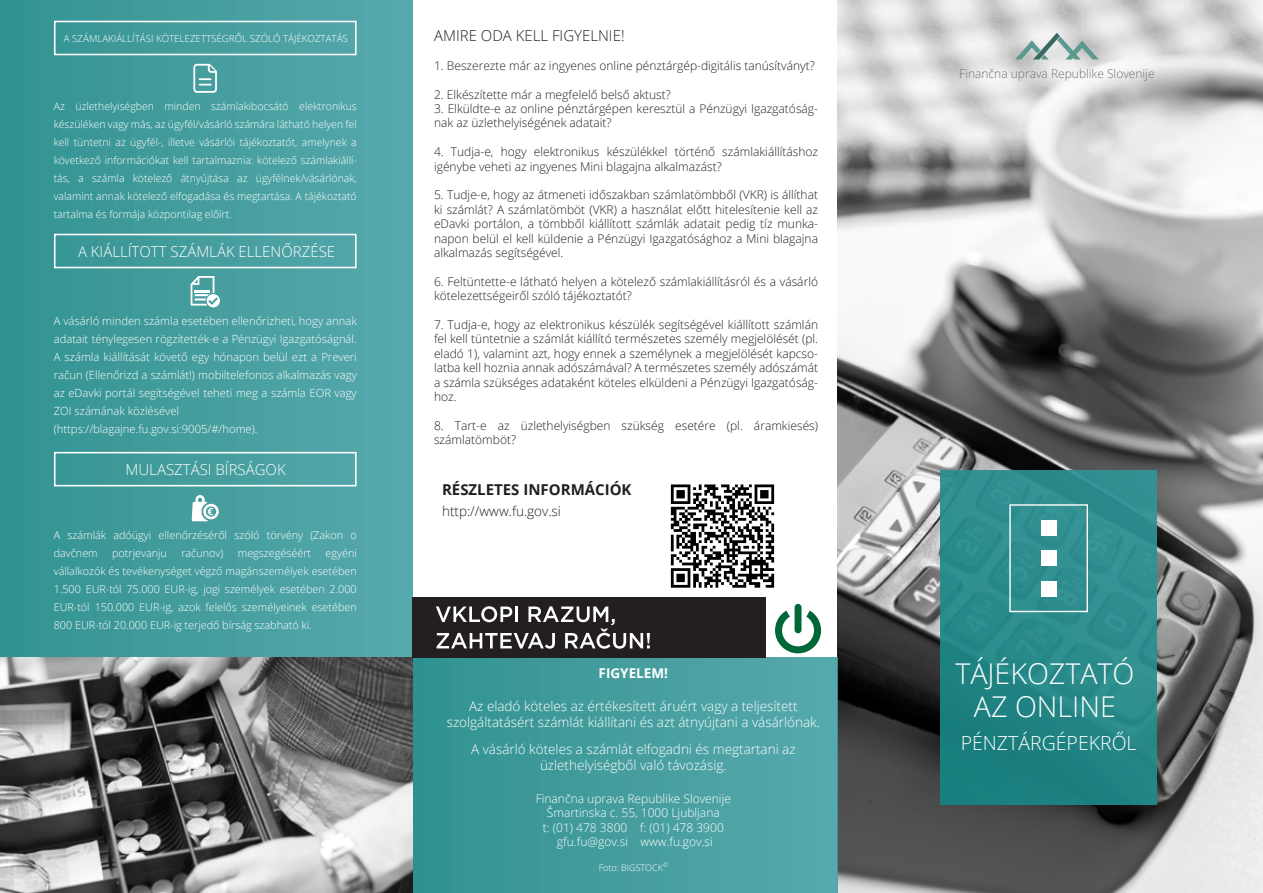
<style>
.page{position:relative;width:1263px;height:893px;background:#fff}
.page>*{position:absolute;margin:0;border:0;box-sizing:border-box;transform-origin:0 0}
.t1{font:300 28.65px/33px "Open Sans";color:#fff;text-align:center}
.t2{font:300 19.5px "Open Sans";color:#fff}
.t3{font:300 15px "Open Sans";color:#fff}
.t4{font:300 15px "Open Sans";color:#231f20}
.t5{font:700 15px "Open Sans";color:#231f20}
.t6{font:300 13.5px/16.2px "Open Sans";color:#fff;text-align:center}
.t7{font:300 13.5px "Open Sans";color:#231f20}
.t8{font:700 13.5px "Open Sans";color:#fff}
.t9{font:300 12px/14.4px "Open Sans";color:#231f20}
.t10{font:300 12px/14.4px "Open Sans";color:#fff;text-align:center}
.t11{font:300 12px "Open Sans";color:#6d6f71}
.t12{font:300 11.25px/18px "Open Sans";color:#fff}
.t13{font:300 10.8px/18px "Open Sans";color:#fff}
.t14{font:300 10.5px/18px "Open Sans";color:#fff;text-align:justify}
.t15{font:300 9.75px "Open Sans";color:#fff}
.t16{font:300 9px "Open Sans";color:#fff}
.t17{font:300 6px "Open Sans";color:#fff}
</style>
<div class="page">
<img style="left:838px;top:0;width:425px;height:893px">
<div style="left:412px;top:658px;width:426px;height:235px;background:linear-gradient(to right,#309290,#58a9ad)"></div>
<div style="left:0;top:0;width:412px;height:876px;background:linear-gradient(to right,#329391,#58a9ad)"></div>
<img style="left:0;top:658px;width:412px;height:235px">
<div style="left:54px;top:21px;width:303px;height:34px;border:2px solid #fff"></div>
<div style="left:54px;top:452px;width:303px;height:34px;border:2px solid #fff"></div>
<svg style="left:193px;top:64px;width:24px;height:29px"></svg>
<svg style="left:192px;top:495px;width:27px;height:26px"></svg>
<svg style="left:1015px;top:33px;width:84px;height:27px"></svg>
<div style="left:941px;top:471px;width:215px;height:334px;background:linear-gradient(to bottom,#359293,#1c8180)"></div>
<div style="left:1009px;top:504px;width:79px;height:108px;border:1px solid #fff"></div>
<div style="left:1041px;top:520px;width:15px;height:15px;background:#fff"></div>
<div style="left:1041px;top:551px;width:15px;height:15px;background:#fff"></div>
<div style="left:1041px;top:581px;width:15px;height:15px;background:#fff"></div>
<div style="left:54px;top:234px;width:303px;height:34px;border:2px solid #fff"></div>
<svg style="left:191px;top:276px;width:29px;height:31px"></svg>
<div style="left:412px;top:597px;width:354px;height:61px;background:#231f20"></div>
<svg style="left:436px;top:606px;width:214px;height:43px"></svg>
<div style="left:775px;top:607px;width:46px;height:46px;border:7px solid #006738;border-radius:50%"></div>
<svg style="left:784px;top:606px;width:28px;height:25px"></svg>
<hr style="left:796px;top:605px;width:4px;height:27px;background:#006738;border-radius:2px">
<div style="left:794px;top:604px;width:7px;height:29px;border:2px solid #006738;border-radius:2px"></div>
<svg style="left:671px;top:484px;width:103px;height:104px"></svg>
<p class="t15" style="left:64px;top:32px;width:285px">A SZÁMLAKIÁLLÍTÁSI KÖTELEZETTSÉGRŐL SZÓLÓ TÁJÉKOZTATÁS</p>
<p class="t14" style="left:54px;top:97px;width:305px">Az üzlethelyiségben minden számlakibocsátó elektronikus készüléken vagy más, az ügyfél/vásárló számára látható helyen fel kell tüntetni az ügyfél-, illetve vásárlói tájékoztatót, amelynek a következő információkat kell tartalmaznia: kötelező számlakiállí&shy;tás, a számla kötelező átnyújtása az ügyfélnek/vásárlónak, valamint annak kötelező elfogadása és megtartása. A tájékoztató tartalma és formája központilag előírt.</p>
<p class="t3" style="left:78px;top:241px;width:259px">A KIÁLLÍTOTT SZÁMLÁK ELLENŐRZÉSE</p>
<p class="t12" style="left:54px;top:312px;width:305px">A vásárló minden számla esetében ellenőrizheti, hogy annak adatait ténylegesen rögzítették-e a Pénzügyi Igazgatóságnál.<br>A számla kiállítását követő egy hónapon belül ezt a Preveri račun (Ellenőrizd a számlát!) mobiltelefonos alkalmazás vagy az eDavki portál segítségével teheti meg a számla EOR vagy ZOI számának közlésével (https://blagajne.fu.gov.si:9005/#/home).</p>
<p class="t3" style="left:126px;top:459px;width:162px">MULASZTÁSI BÍRSÁGOK</p>
<p class="t13" style="left:54px;top:526px;width:305px">A számlák adóügyi ellenőrzéséről szóló törvény (Zakon o davčnem</p>
<p class="t13" style="left:54px;top:544px;width:305px;text-align:justify;text-indent:272px">egyéni vállalkozók és tevékenységet végző magánszemélyek esetében 1.500 EUR-tól 75.000 EUR-ig, jogi személyek esetében 2.000<br>EUR-tól 150.000 EUR-ig, azok felelős személyeinek esetében 800 EUR-tól 20.000 EUR-ig terjedő bírság szabható ki.</p>
<p class="t13" style="left:112px;top:544px;width:56px">potrjevanju</p>
<p class="t13" style="left:181px;top:544px;width:44px">računov)</p>
<p class="t13" style="left:238px;top:544px;width:75px">megszegéséért</p>
<p class="t4" style="left:434px;top:25px;width:192px">AMIRE ODA KELL FIGYELNIE!</p>
<p class="t9" style="left:434px;top:58px;width:382px">1. Beszerezte már az ingyenes online pénztárgép-digitális tanúsítványt?</p>
<p class="t9" style="left:434px;top:87px;width:238px">2. Elkészítette már a megfelelő belső aktust?</p>
<p class="t9" style="left:434px;top:101px;width:385px">3. Elküldte-e az online pénztárgépen keresztül a Pénzügyi Igazgatóság&shy;nak az üzlethelyiségének adatait?</p>
<p class="t9" style="left:434px;top:144px;width:386px">4. Tudja-e, hogy elektronikus készülékkel történő számlakiállításhoz igénybe veheti az ingyenes Mini blagajna alkalmazást?</p>
<p class="t9" style="left:434px;top:187px;width:386px;text-align:justify">5. Tudje-e, hogy az átmeneti időszakban számlatömbből (VKR) is állíthat ki számlát? A számlatömböt (VKR) a használat előtt hitelesítenie kell az eDavki portálon, a tömbből kiállított számlák adatait pedig tíz munka&shy;napon belül el kell küldenie a Pénzügyi Igazgatósághoz a Mini blagajna alkalmazás segítségével.</p>
<p class="t9" style="left:434px;top:274px;width:385px">6. Feltüntette-e látható helyen a kötelező számlakiállításról és a vásárló kötelezettségeiről szóló tájékoztatót?</p>
<p class="t9" style="left:434px;top:317px;width:386px;text-align:justify">7. Tudja-e, hogy az elektronikus készülék segítségével kiállított számlán fel kell tüntetnie a számlát kiállító természetes személy megjelölését (pl. eladó 1), valamint azt, hogy ennek a személynek a megjelölését kapcso&shy;latba kell hoznia annak adószámával? A természetes személy adószámát a számla szükséges adataként köteles elküldeni a Pénzügyi Igazgatóság&shy;hoz.</p>
<p class="t9" style="left:434px;top:418px;width:386px">8. Tart-e az üzlethelyiségben szükség esetére (pl. áramkiesés) számlatömböt?</p>
<p class="t5" style="left:442px;top:479px;width:191px">RÉSZLETES INFORMÁCIÓK</p>
<p class="t7" style="left:442px;top:502px;width:120px">http://www.fu.gov.si</p>
<p class="t8" style="left:599px;top:664px;width:71px">FIGYELEM!</p>
<p class="t6" style="left:447px;top:697px;width:375px">Az eladó köteles az értékesített áruért vagy a teljesített szolgáltatásért számlát kiállítani és azt átnyújtani a vásárlónak.</p>
<p class="t6" style="left:471px;top:741px;width:326px">A vásárló köteles a számlát elfogadni és megtartani az üzlethelyiségből való távozásig.</p>
<p class="t10" style="left:536px;top:791px;width:197px">Finančna uprava Republike Slovenije Šmartinska c. 55, 1000 Ljubljana<br>t: (01) 478 3800 f: (01) 478 3900 gfu.fu@gov.si www.fu.gov.si</p>
<p class="t16" style="left:599px;top:862px;width:66px">Foto: BIGSTOCK</p>
<p class="t17" style="left:663px;top:860px;width:6px">©</p>
<p class="t11" style="left:959px;top:65px;width:197px">Finančna uprava Republike Slovenije</p>
<h1 class="t1" style="left:955px;top:656px;width:181px">TÁJÉKOZTATÓ<br>AZ ONLINE</h1>
<h2 class="t2" style="left:961px;top:729px;width:177px">PÉNZTÁRGÉPEKRŐL</h2>
</div>
